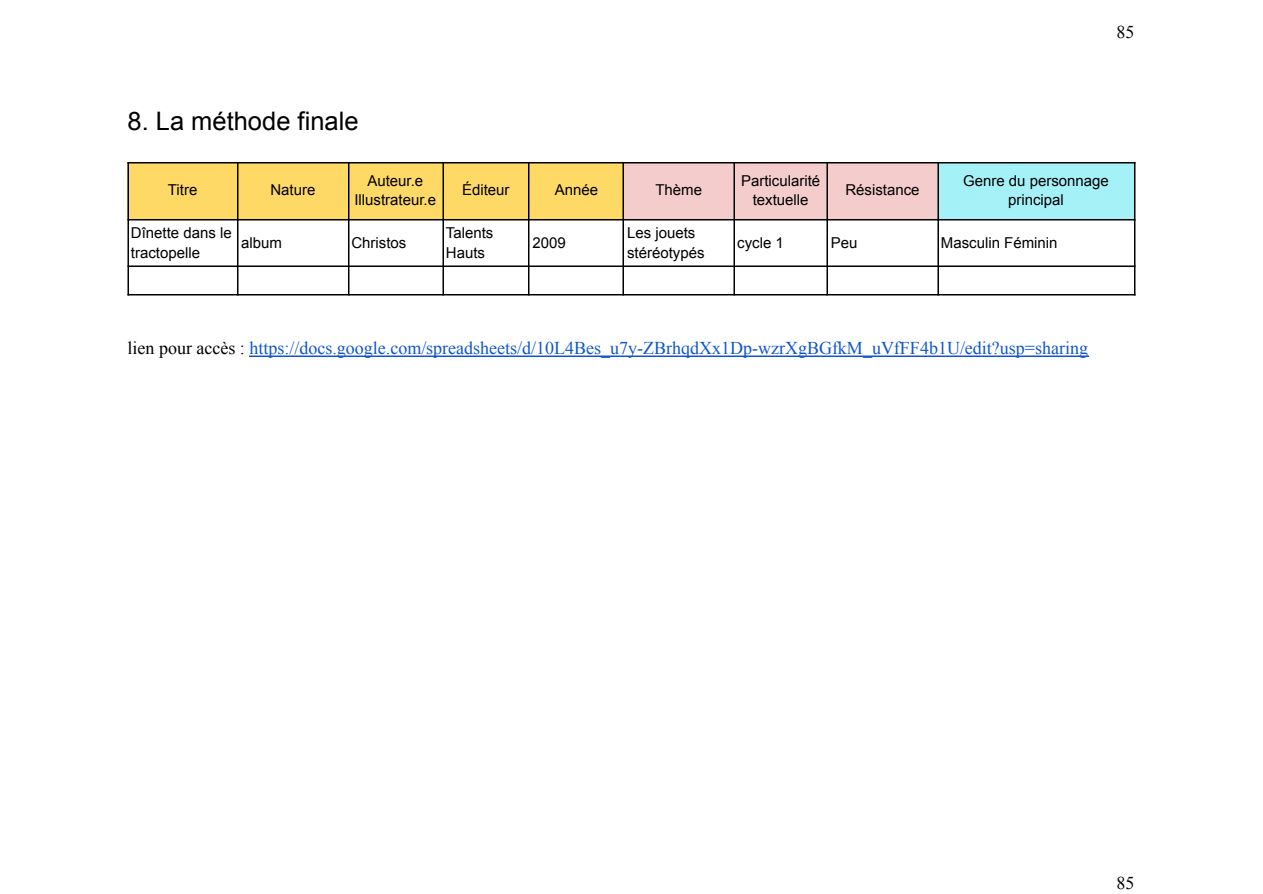
<style>
.page{position:relative;width:1263px;height:894px;background:#fff}
.page>*{position:absolute;margin:0;border:0;box-sizing:border-box;transform-origin:0 0}
.t1{font:25.5px "Arial";color:#000}
.t2{font:18px "Times New Roman";color:#15c}
.t3{font:18px "Times New Roman";color:#000}
.t4{font:15px/19.8px "Arial";color:#000;text-align:center}
.s1{color:#000}
</style>
<div class="page">
<div style="left:128px;top:162px;width:110px;height:57px;background:#ffd966"></div>
<div style="left:238px;top:162px;width:110px;height:57px;background:#ffd966"></div>
<div style="left:348px;top:162px;width:95px;height:57px;background:#ffd966"></div>
<div style="left:443px;top:162px;width:86px;height:57px;background:#ffd966"></div>
<div style="left:529px;top:162px;width:95px;height:57px;background:#ffd966"></div>
<div style="left:624px;top:162px;width:110px;height:57px;background:#f4cccc"></div>
<div style="left:734px;top:162px;width:93px;height:57px;background:#f4cccc"></div>
<div style="left:827px;top:162px;width:111px;height:57px;background:#f4cccc"></div>
<div style="left:938px;top:162px;width:196px;height:57px;background:#a4f2f8"></div>
<hr style="left:249px;top:356px;width:840px;height:1px;background:#15c">
<hr style="left:128px;top:162px;width:1px;height:133px;background:#000">
<hr style="left:237px;top:162px;width:2px;height:133px;background:#000">
<hr style="left:348px;top:162px;width:1px;height:133px;background:#000">
<hr style="left:442px;top:162px;width:2px;height:133px;background:#000">
<hr style="left:528px;top:162px;width:1px;height:133px;background:#000">
<hr style="left:622px;top:162px;width:2px;height:133px;background:#000">
<hr style="left:734px;top:162px;width:1px;height:133px;background:#000">
<hr style="left:827px;top:162px;width:1px;height:133px;background:#000">
<hr style="left:937px;top:162px;width:2px;height:133px;background:#000">
<hr style="left:1134px;top:162px;width:2px;height:133px;background:#000">
<hr style="left:128px;top:162px;width:1008px;height:1px;background:#000">
<hr style="left:128px;top:219px;width:1008px;height:1px;background:#000">
<hr style="left:128px;top:265px;width:1008px;height:2px;background:#000">
<hr style="left:128px;top:294px;width:1008px;height:1px;background:#000">
<p class="t3" style="left:1117px;top:21px;width:19px">85</p>
<h1 class="t1" style="left:128px;top:107px;width:232px">8. La méthode finale</h1>
<p class="t4" style="left:168px;top:180px;width:31px">Titre</p>
<p class="t4" style="left:270px;top:180px;width:47px">Nature</p>
<p class="t4" style="left:354px;top:170px;width:83px">Auteur.e<br>Illustrateur.e</p>
<p class="t4" style="left:462px;top:180px;width:49px">Éditeur</p>
<p class="t4" style="left:555px;top:180px;width:45px">Année</p>
<p class="t4" style="left:655px;top:180px;width:48px">Thème</p>
<p class="t4" style="left:741px;top:170px;width:81px">Particularité textuelle</p>
<p class="t4" style="left:845px;top:180px;width:76px">Résistance</p>
<p class="t4" style="left:963px;top:170px;width:147px">Genre du personnage principal</p>
<p class="t4" style="left:131px;top:223px;width:102px;text-align:left">Dînette dans le tractopelle</p>
<p class="t4" style="left:241px;top:233px;width:42px">album</p>
<p class="t4" style="left:351px;top:233px;width:56px">Christos</p>
<p class="t4" style="left:446px;top:223px;width:49px;text-align:left">Talents<br>Hauts</p>
<p class="t4" style="left:533px;top:233px;width:35px">2009</p>
<p class="t4" style="left:627px;top:223px;width:79px;text-align:left">Les jouets stéréotypés</p>
<p class="t4" style="left:737px;top:233px;width:48px">cycle 1</p>
<p class="t4" style="left:831px;top:233px;width:28px">Peu</p>
<p class="t4" style="left:941px;top:233px;width:118px">Masculin Féminin</p>
<p class="t2" style="left:128px;top:338px;width:962px"><span class="s1">lien pour accès :</span> https://docs.google.com/spreadsheets/d/10L4Bes_u7y-ZBrhqdXx1Dp-wzrXgBGfkM_uVfFF4b1U/edit?usp=sharing</p>
<p class="t3" style="left:1117px;top:873px;width:19px">85</p>
</div>
